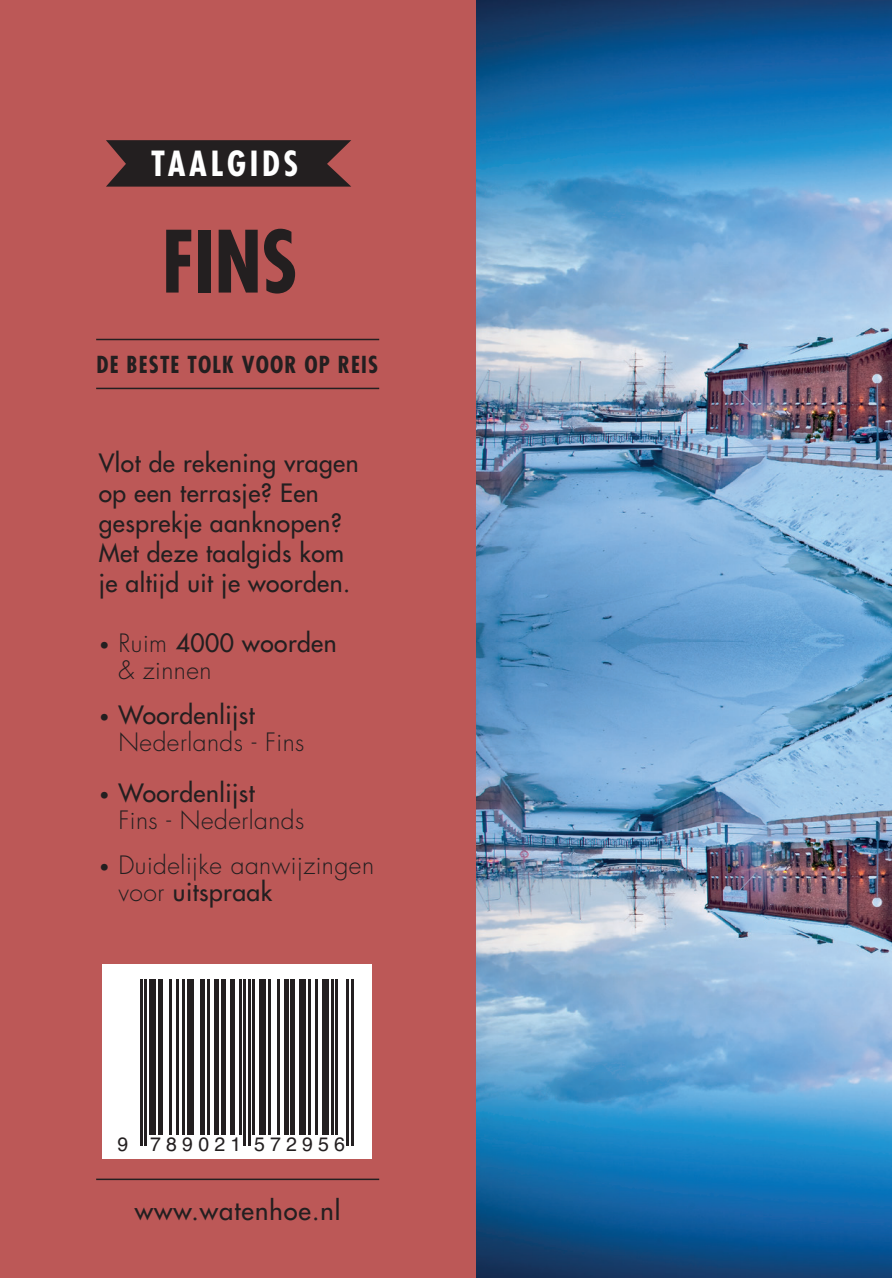
<style>
.page{position:relative;width:892px;height:1278px;background:#fff}
.page>*{position:absolute;margin:0;border:0;box-sizing:border-box;transform-origin:0 0}
.t1{font:700 condensed 83.4px "Futura LT";color:#231f20}
.t2{font:700 condensed 33.6px "Futura LT";letter-spacing:.11em;color:#fff}
.t3{font:25.5px "Futura LT";letter-spacing:.04em;color:#231f20}
.t4{font:300 24.6px/27px "Futura LT";letter-spacing:.02em;color:#231f20}
.t5{font:24.6px/30px "Futura LT";letter-spacing:.02em;color:#231f20}
.t6{font:700 condensed 22.8px "Futura LT";letter-spacing:.05em;color:#231f20}
.t7{font:19.5px "Helvetica";letter-spacing:.265em;color:#231f20}
.s1{font-size:18px}
.s2{font-weight:400}
</style>
<div class="page">
<img style="left:475px;top:641px;width:416px;height:636px">
<img style="left:475px;top:0;width:416px;height:641px">
<div style="left:0;top:0;width:475px;height:1277px;background:#bc5857"></div>
<hr style="left:96px;top:339px;width:283px;height:1px;background:#231f20">
<hr style="left:96px;top:387px;width:283px;height:2px;background:#231f20">
<hr style="left:96px;top:1178px;width:283px;height:1px;background:#231f20">
<svg style="left:106px;top:140px;width:245px;height:46px;background:#312425"></svg>
<div style="left:103px;top:964px;width:269px;height:194px;background:#fff"></div>
<hr style="left:140px;top:978px;width:2px;height:167px;background:#231f20">
<hr style="left:144px;top:978px;width:3px;height:167px;background:#231f20">
<div style="left:149px;top:978px;width:7px;height:155px;background:#231f20"></div>
<hr style="left:158px;top:978px;width:4px;height:155px;background:#231f20">
<hr style="left:169px;top:978px;width:2px;height:155px;background:#231f20">
<hr style="left:176px;top:978px;width:2px;height:155px;background:#231f20">
<hr style="left:183px;top:978px;width:2px;height:155px;background:#231f20">
<div style="left:187px;top:978px;width:7px;height:155px;background:#231f20"></div>
<hr style="left:201px;top:978px;width:4px;height:155px;background:#231f20">
<hr style="left:207px;top:978px;width:2px;height:155px;background:#231f20">
<hr style="left:214px;top:978px;width:4px;height:155px;background:#231f20">
<hr style="left:221px;top:978px;width:4px;height:155px;background:#231f20">
<hr style="left:230px;top:978px;width:4px;height:155px;background:#231f20">
<hr style="left:239px;top:978px;width:2px;height:155px;background:#231f20">
<hr style="left:243px;top:978px;width:2px;height:167px;background:#231f20">
<hr style="left:248px;top:978px;width:2px;height:167px;background:#231f20">
<hr style="left:252px;top:978px;width:2px;height:155px;background:#231f20">
<div style="left:259px;top:978px;width:7px;height:155px;background:#231f20"></div>
<hr style="left:268px;top:978px;width:2px;height:155px;background:#231f20">
<hr style="left:277px;top:978px;width:2px;height:155px;background:#231f20">
<hr style="left:284px;top:978px;width:4px;height:155px;background:#231f20">
<div style="left:290px;top:978px;width:5px;height:155px;background:#231f20"></div>
<div style="left:299px;top:978px;width:7px;height:155px;background:#231f20"></div>
<hr style="left:308px;top:978px;width:3px;height:155px;background:#231f20">
<hr style="left:315px;top:978px;width:2px;height:155px;background:#231f20">
<div style="left:322px;top:978px;width:6px;height:155px;background:#231f20"></div>
<hr style="left:331px;top:978px;width:2px;height:155px;background:#231f20">
<hr style="left:335px;top:978px;width:2px;height:155px;background:#231f20">
<hr style="left:346px;top:978px;width:3px;height:167px;background:#231f20">
<hr style="left:351px;top:978px;width:2px;height:167px;background:#231f20">
<h2 class="t2" style="left:151px;top:143px;width:149px">TAALGIDS</h2>
<p class="t1" style="left:162px;top:210px;width:137px">FINS</p>
<p class="t6" style="left:96px;top:350px;width:283px">DE BESTE TOLK VOOR OP REIS</p>
<p class="t5" style="left:99px;top:447px;width:261px">Vlot de rekening vragen op een terrasje? Een gesprekje aanknopen?</p>
<p class="t5" style="left:99px;top:537px;width:247px">Met deze taalgids kom</p>
<p class="t5" style="left:99px;top:567px;width:253px">je altijd uit je woorden.</p>
<p class="t4" style="left:118px;top:630px;width:220px;text-indent:-20px"><span class="s1">•</span> Ruim <span class="s2">4000 woorden </span>&amp; zinnen</p>
<p class="t4" style="left:118px;top:702px;width:187px;text-indent:-20px"><span class="s1">•</span> <span class="s2">Woordenlijst<br></span>Nederlands - Fins</p>
<p class="t4" style="left:118px;top:780px;width:187px;text-indent:-20px"><span class="s1">•</span> <span class="s2">Woordenlijst<br></span>Fins - Nederlands</p>
<p class="t4" style="left:118px;top:852px;width:257px;text-indent:-20px"><span class="s1">•</span> Duidelijke aanwijzingen voor <span class="s2">uitspraak</span></p>
<p class="t7" style="left:117px;top:1128px;width:229px">9 789021 572956</p>
<p class="t3" style="left:135px;top:1193px;width:207px">www.watenhoe.nl</p>
</div>
